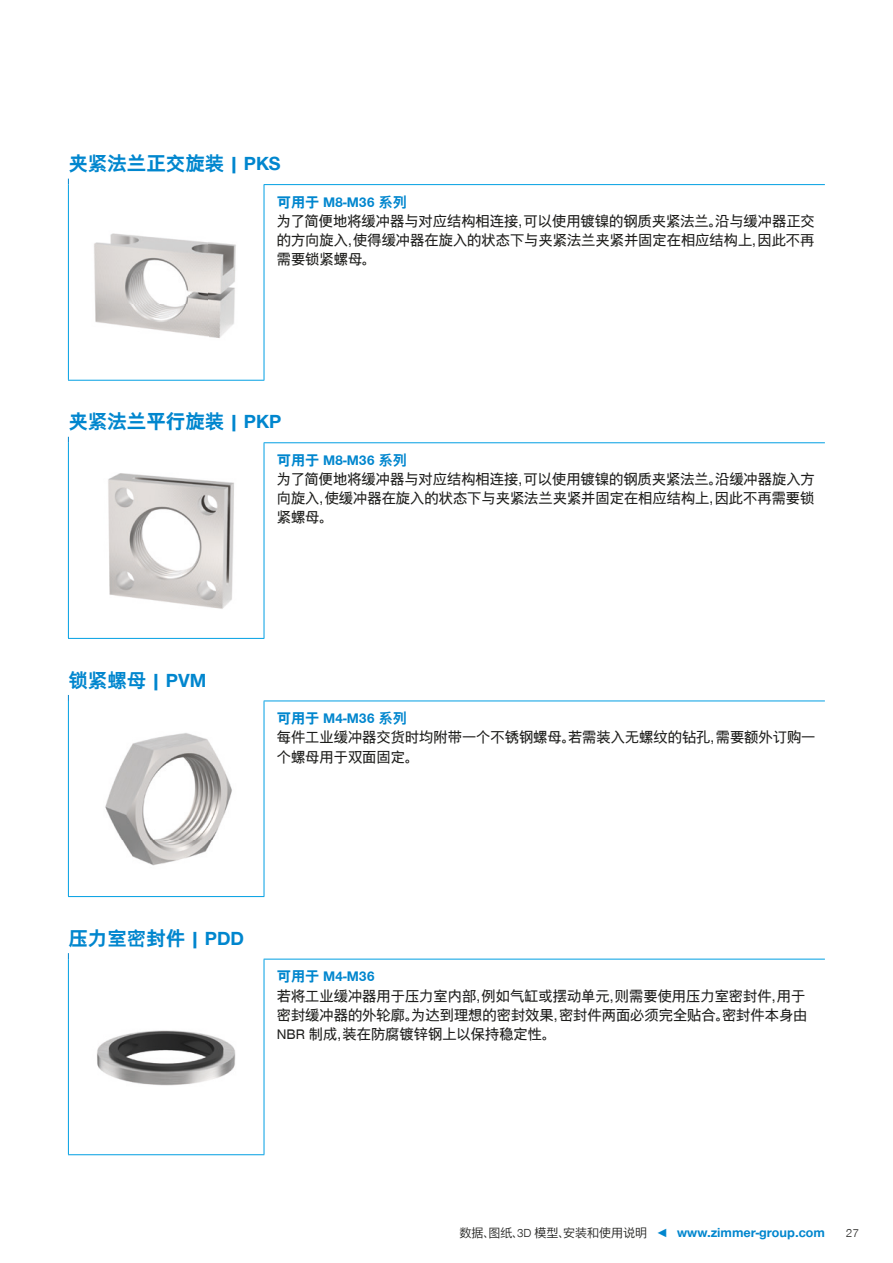
<style>
.page{position:relative;width:893px;height:1263px;background:#fff}
.page>*{position:absolute;margin:0;border:0;box-sizing:border-box;transform-origin:0 0}
.t1{font:700 19.5px "Zimmer Group Sans Global";color:#0086ce}
.t2{font:14.25px/19.2px "Zimmer Group Sans Global";color:#1d1d1b;text-align:justify}
.t3{font:700 14.25px "Zimmer Group Sans Global";color:#0086ce}
.t4{font:700 13.5px "Zimmer Group Sans Global";color:#0086ce}
.t5{font:300 12px "Zimmer Group Sans Global";color:#1d1d1b}
.s1{font-weight:300;font-size:12px;color:#1d1d1b}
.s2{font-weight:300;font-size:12px}
</style>
<div class="page">
<hr style="left:68px;top:185px;width:1px;height:195px;background:#009fe3">
<hr style="left:264px;top:185px;width:1px;height:195px;background:#009fe3">
<hr style="left:68px;top:380px;width:196px;height:1px;background:#009fe3">
<hr style="left:264px;top:184px;width:561px;height:1px;background:#009fe3">
<img style="left:94px;top:233px;width:142px;height:105px">
<hr style="left:68px;top:443px;width:1px;height:195px;background:#009fe3">
<hr style="left:264px;top:443px;width:1px;height:195px;background:#009fe3">
<hr style="left:68px;top:638px;width:196px;height:1px;background:#009fe3">
<hr style="left:264px;top:442px;width:561px;height:1px;background:#009fe3">
<img style="left:108px;top:473px;width:126px;height:136px">
<hr style="left:68px;top:701px;width:1px;height:195px;background:#009fe3">
<hr style="left:264px;top:701px;width:1px;height:195px;background:#009fe3">
<hr style="left:68px;top:896px;width:196px;height:1px;background:#009fe3">
<hr style="left:264px;top:700px;width:561px;height:1px;background:#009fe3">
<img style="left:105px;top:733px;width:127px;height:133px">
<hr style="left:68px;top:959px;width:1px;height:195px;background:#009fe3">
<hr style="left:264px;top:959px;width:1px;height:195px;background:#009fe3">
<hr style="left:68px;top:1154px;width:196px;height:1px;background:#009fe3">
<hr style="left:264px;top:959px;width:561px;height:1px;background:#009fe3">
<img style="left:97px;top:1030px;width:139px;height:56px">
<h1 class="t1" style="left:68px;top:152px;width:214px">夹紧法兰正交旋装 | PKS</h1>
<p class="t3" style="left:277px;top:194px;width:132px">可用于 M8-M36 系列</p>
<p class="t2" style="left:277px;top:211px;width:540px">为了简便地将缓冲器与对应结构相连接，可以使用镀镍的钢质夹紧法兰。沿与缓冲器正交的方向旋入，使得缓冲器在旋入的状态下与夹紧法兰夹紧并固定在相应结构上，因此不再需要锁紧螺母。</p>
<h1 class="t1" style="left:68px;top:410px;width:214px">夹紧法兰平行旋装 | PKP</h1>
<p class="t3" style="left:277px;top:452px;width:132px">可用于 M8-M36 系列</p>
<p class="t2" style="left:277px;top:470px;width:540px">为了简便地将缓冲器与对应结构相连接，可以使用镀镍的钢质夹紧法兰。沿缓冲器旋入方向旋入，使缓冲器在旋入的状态下与夹紧法兰夹紧并固定在相应结构上，因此不再需要锁紧螺母。</p>
<h1 class="t1" style="left:68px;top:668px;width:140px">锁紧螺母 | PVM</h1>
<p class="t3" style="left:277px;top:710px;width:132px">可用于 M4-M36 系列</p>
<p class="t2" style="left:277px;top:728px;width:540px">每件工业缓冲器交货时均附带一个不锈钢螺母。若需装入无螺纹的钻孔，需要额外订购一个螺母用于双面固定。</p>
<h1 class="t1" style="left:68px;top:926px;width:177px">压力室密封件 | PDD</h1>
<p class="t3" style="left:277px;top:968px;width:100px">可用于 M4-M36</p>
<p class="t2" style="left:277px;top:986px;width:532px;text-align:left">若将工业缓冲器用于压力室内部，例如气缸或摆动单元，则需要使用压力室密封件，用于密封缓冲器的外轮廓。为达到理想的密封效果，密封件两面必须完全贴合。密封件本身由<br>NBR 制成，装在防腐镀锌钢上以保持稳定性。</p>
<p class="t4" style="left:460px;top:1224px;width:367px"><span class="s1">数据、图纸、3D 模型、安装和使用说明</span> <span class="s2">◄</span> www.zimmer-group.com</p>
<p class="t5" style="left:846px;top:1226px;width:15px">27</p>
</div>
